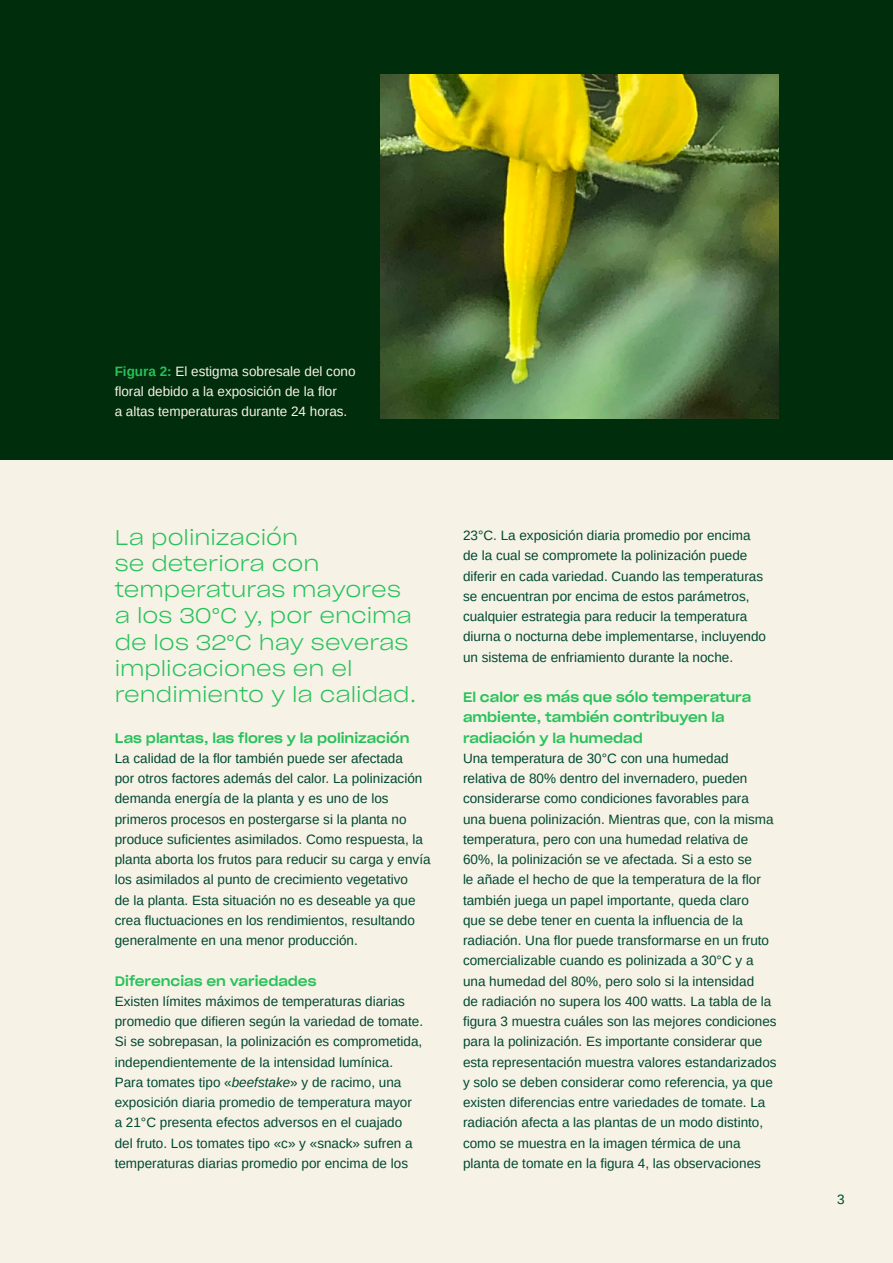
<style>
.page{position:relative;width:893px;height:1263px;background:#f6f2e6}
.page>*{position:absolute;margin:0;border:0;box-sizing:border-box;transform-origin:0 0}
.t1{font:21px/26.2px "Sharp Grotesk Light 22";color:#27c25a}
.t2{font:13.5px/20.2px "Arimo";color:#004832}
.t3{font:13.5px/20.2px "Sharp Grotesk Medium 22";color:#27c25a}
.t4{font:13.5px/20.2px "Arimo";color:#f6f2e6}
.s1{font-weight:700;color:#27c25a}
.s2{font-style:italic}
</style>
<div class="page">
<div style="left:0;top:0;width:893px;height:459px;background:#002e0c"></div>
<img style="left:380px;top:74px;width:398px;height:344px">
<p class="t4" style="left:115px;top:361px;width:242px"><span class="s1">Figura 2:</span> El estigma sobresale del cono floral debido a la exposición de la flor<br>a altas temperaturas durante 24 horas.</p>
<h1 class="t1" style="left:115px;top:523px;width:303px">La polinización<br>se deteriora con temperaturas mayores a los 30°C y, por encima de los 32°C hay severas implicaciones en el rendimiento y la calidad.</h1>
<p class="t3" style="left:115px;top:727px;width:296px">Las plantas, las flores y la polinización</p>
<p class="t2" style="left:115px;top:748px;width:317px">La calidad de la flor también puede ser afectada<br>por otros factores además del calor. La polinización demanda energía de la planta y es uno de los primeros procesos en postergarse si la planta no produce suficientes asimilados. Como respuesta, la planta aborta los frutos para reducir su carga y envía los asimilados al punto de crecimiento vegetativo<br>de la planta. Esta situación no es deseable ya que crea fluctuaciones en los rendimientos, resultando generalmente en una menor producción.</p>
<p class="t3" style="left:115px;top:970px;width:203px">Diferencias en variedades</p>
<p class="t2" style="left:115px;top:991px;width:310px">Existen límites máximos de temperaturas diarias promedio que difieren según la variedad de tomate.<br>Si se sobrepasan, la polinización es comprometida, independientemente de la intensidad lumínica.<br>Para tomates tipo «<span class="s2">beefstake</span>» y de racimo, una exposición diaria promedio de temperatura mayor<br>a 21°C presenta efectos adversos en el cuajado del fruto. Los tomates tipo «c» y «snack» sufren a temperaturas diarias promedio por encima de los</p>
<p class="t2" style="left:463px;top:525px;width:305px">23°C. La exposición diaria promedio por encima de la cual se compromete la polinización puede diferir en cada variedad. Cuando las temperaturas se encuentran por encima de estos parámetros, cualquier estrategia para reducir la temperatura diurna o nocturna debe implementarse, incluyendo un sistema de enfriamiento durante la noche.</p>
<p class="t3" style="left:463px;top:686px;width:290px">El calor es más que sólo temperatura ambiente, también contribuyen la radiación y la humedad</p>
<p class="t2" style="left:463px;top:748px;width:315px">Una temperatura de 30°C con una humedad<br>relativa de 80% dentro del invernadero, pueden considerarse como condiciones favorables para<br>una buena polinización. Mientras que, con la misma temperatura, pero con una humedad relativa de 60%, la polinización se ve afectada. Si a esto se<br>le añade el hecho de que la temperatura de la flor también juega un papel importante, queda claro<br>que se debe tener en cuenta la influencia de la radiación. Una flor puede transformarse en un fruto comercializable cuando es polinizada a 30°C y a una humedad del 80%, pero solo si la intensidad<br>de radiación no supera los 400 watts. La tabla de la figura 3 muestra cuáles son las mejores condiciones para la polinización. Es importante considerar que esta representación muestra valores estandarizados y solo se deben considerar como referencia, ya que existen diferencias entre variedades de tomate. La radiación afecta a las plantas de un modo distinto, como se muestra en la imagen térmica de una planta de tomate en la figura 4, las observaciones</p>
<p class="t2" style="left:837px;top:1189px;width:9px">3</p>
</div>
